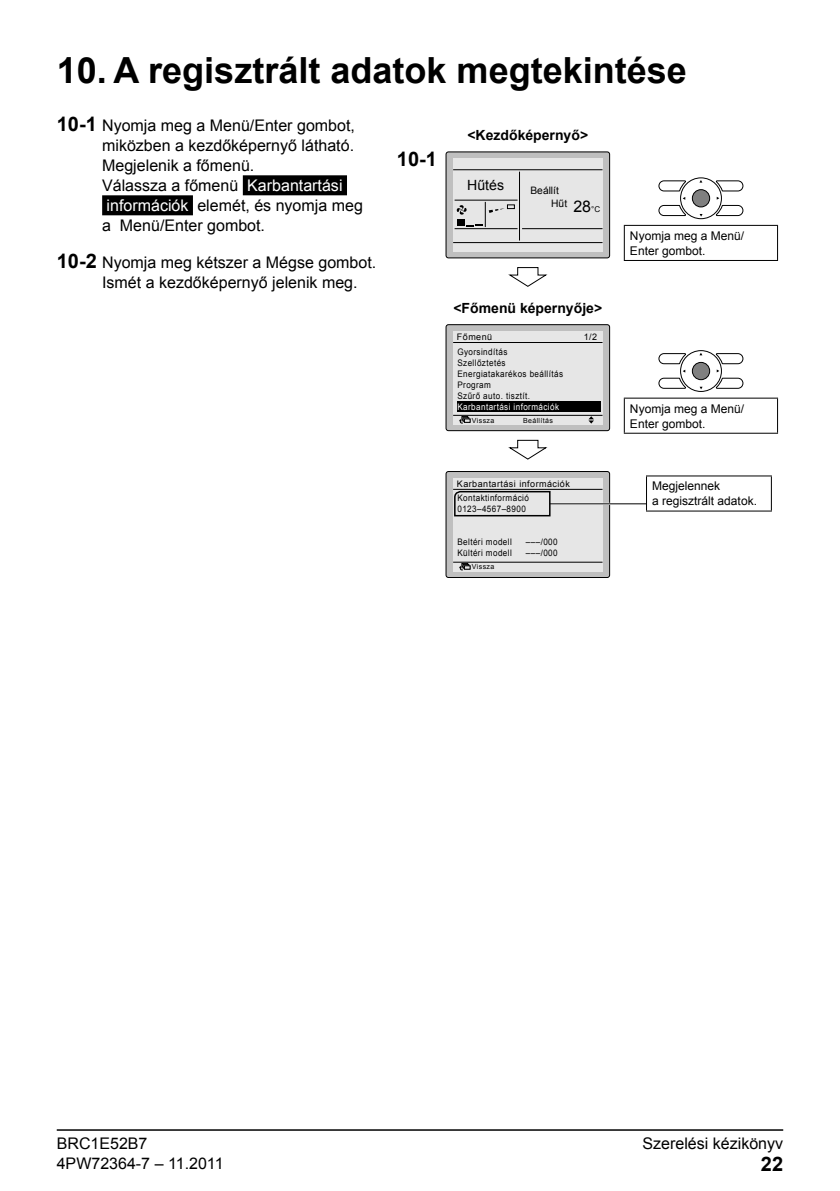
<style>
.page{position:relative;width:840px;height:1191px;background:#fff}
.page>*{position:absolute;margin:0;border:0;box-sizing:border-box;transform-origin:0 0}
.t1{font:700 36px "Arial";color:#000}
.t2{font:700 20px "Arial";color:#000}
.t3{font:16px/20px "Arial";color:#000}
.t4{font:700 14px "Arial";color:#000}
.t5{font:14px "Arial";color:#000}
.t6{font:12px/15px "Arial";color:#000}
.t7{font:10.2px/12.2px "Arial";color:#000}
.t8{font:9px/11px "Arial";letter-spacing:.05em;color:#000;scale:.9 1}
.t9{font:9px/14.8px "Arial";letter-spacing:.05em;color:#000}
.t10{font:9px "Arial";letter-spacing:.05em;color:#fff;scale:.9 1}
.t11{font:7px "Arial";letter-spacing:.05em;color:#000}
.s1{font-weight:700;font-size:20px}
.s2{color:#fff}
.s3{font-size:16px}
</style>
<div class="page">
<hr style="left:57px;top:1129px;width:725px;height:1px;background:#000">
<div style="left:243px;top:175px;width:104px;height:20px;background:#000"></div>
<div style="left:102px;top:195px;width:91px;height:20px;background:#000"></div>
<div style="left:446px;top:152px;width:163px;height:106px;background:#bfbfbf;border-radius:2px"></div>
<div style="left:445px;top:151px;width:164px;height:107px;border:1px solid #000;border-radius:2px"></div>
<div style="left:453px;top:158px;width:149px;height:94px;background:#e6e6e6"></div>
<hr style="left:453px;top:169px;width:149px;height:1px;background:#000">
<hr style="left:454px;top:228px;width:63px;height:1px;background:#000">
<hr style="left:521px;top:228px;width:81px;height:1px;background:#000">
<hr style="left:454px;top:200px;width:63px;height:1px;background:#000">
<hr style="left:518px;top:172px;width:1px;height:68px;background:#000">
<hr style="left:453px;top:242px;width:149px;height:1px;background:#000">
<svg style="left:456px;top:202px;width:58px;height:25px"></svg>
<svg style="left:508px;top:267px;width:40px;height:20px"></svg>
<div style="left:679px;top:177px;width:42px;height:42px;border:1px solid #000;border-radius:50%"></div>
<svg style="left:658px;top:178px;width:85px;height:41px"></svg>
<hr style="left:623px;top:225px;width:154px;height:1px;background:#000">
<hr style="left:623px;top:226px;width:1px;height:34px;background:#000">
<hr style="left:776px;top:226px;width:1px;height:34px;background:#000">
<hr style="left:623px;top:260px;width:154px;height:1px;background:#000">
<div style="left:446px;top:325px;width:163px;height:106px;background:#bfbfbf;border-radius:2px"></div>
<div style="left:445px;top:324px;width:164px;height:107px;border:1px solid #000;border-radius:2px"></div>
<div style="left:453px;top:331px;width:149px;height:93px;background:#e6e6e6"></div>
<hr style="left:453px;top:342px;width:149px;height:1px;background:#000">
<hr style="left:453px;top:415px;width:149px;height:1px;background:#000">
<svg style="left:459px;top:416px;width:11px;height:7px"></svg>
<svg style="left:588px;top:416px;width:5px;height:7px"></svg>
<div style="left:456px;top:401px;width:144px;height:10px;background:#000"></div>
<svg style="left:508px;top:439px;width:40px;height:21px"></svg>
<div style="left:679px;top:350px;width:42px;height:42px;border:1px solid #000;border-radius:50%"></div>
<svg style="left:658px;top:350px;width:85px;height:41px"></svg>
<hr style="left:623px;top:397px;width:154px;height:1px;background:#000">
<hr style="left:623px;top:398px;width:1px;height:35px;background:#000">
<hr style="left:776px;top:398px;width:1px;height:35px;background:#000">
<hr style="left:623px;top:433px;width:154px;height:1px;background:#000">
<div style="left:446px;top:471px;width:163px;height:106px;background:#bfbfbf;border-radius:2px"></div>
<div style="left:445px;top:471px;width:164px;height:107px;border:1px solid #000;border-radius:2px"></div>
<div style="left:453px;top:478px;width:149px;height:93px;background:#e6e6e6"></div>
<hr style="left:453px;top:489px;width:149px;height:1px;background:#000">
<hr style="left:453px;top:561px;width:149px;height:1px;background:#000">
<svg style="left:459px;top:563px;width:11px;height:7px"></svg>
<hr style="left:549px;top:503px;width:96px;height:2px;background:#fff">
<hr style="left:549px;top:503px;width:96px;height:1px;background:#000">
<svg style="left:454px;top:490px;width:97px;height:27px"></svg>
<hr style="left:645px;top:475px;width:126px;height:1px;background:#000">
<hr style="left:645px;top:476px;width:1px;height:34px;background:#000">
<hr style="left:770px;top:476px;width:1px;height:34px;background:#000">
<hr style="left:645px;top:510px;width:126px;height:1px;background:#000">
<h1 class="t1" style="left:57px;top:47px;width:631px">10. A regisztrált adatok megtekintése</h1>
<p class="t3" style="left:102px;top:116px;width:262px;text-indent:-45px"><span class="s1">10-1</span> Nyomja meg a Menü/Enter gombot, miközben a kezdőképernyő látható.<br>Megjelenik a főmenü.<br>Válassza a főmenü <span class="s2">Karbantartási információk</span> elemét, és nyomja meg a Menü/Enter gombot.</p>
<p class="t3" style="left:102px;top:253px;width:275px;text-indent:-45px"><span class="s1">10-2</span> Nyomja meg kétszer a Mégse gombot.<br>Ismét a kezdőképernyő jelenik meg.</p>
<p class="t4" style="left:467px;top:126px;width:122px">&lt;Kezdőképernyő&gt;</p>
<p class="t2" style="left:397px;top:146px;width:42px">10-1</p>
<p class="t5" style="left:467px;top:176px;width:38px">Hűtés</p>
<p class="t7" style="left:551px;top:185px;width:50px;text-indent:-21px">Beállít<br>Hűt <span class="s3">28</span><sub>°C</sub></p>
<p class="t6" style="left:629px;top:228px;width:116px">Nyomja meg a Menü/<br>Enter gombot.</p>
<p class="t4" style="left:453px;top:299px;width:150px">&lt;Főmenü képernyője&gt;</p>
<p class="t9" style="left:456px;top:329px;width:52px">Főmenü<br>Gyorsindítás</p>
<p class="t8" style="left:457px;top:357px;width:119px">Szellőztetés<br>Energiatakarékos beállítás<br>Program<br>Szűrő auto. tisztít.</p>
<p class="t10" style="left:457px;top:400px;width:114px">Karbantartási információk</p>
<p class="t11" style="left:471px;top:415px;width:24px">Vissza</p>
<p class="t11" style="left:523px;top:415px;width:31px">Beállítás</p>
<p class="t9" style="left:583px;top:329px;width:15px">1/2</p>
<p class="t9" style="left:456px;top:476px;width:114px">Karbantartási információk</p>
<p class="t8" style="left:457px;top:493px;width:81px">Kontaktinformáció<br>0123–4567–8900</p>
<p class="t8" style="left:457px;top:537px;width:62px">Beltéri modell</p>
<p class="t8" style="left:525px;top:537px;width:37px">–––/000</p>
<p class="t8" style="left:457px;top:548px;width:62px">Kültéri modell</p>
<p class="t8" style="left:525px;top:548px;width:37px">–––/000</p>
<p class="t11" style="left:471px;top:562px;width:24px">Vissza</p>
<p class="t6" style="left:629px;top:401px;width:116px">Nyomja meg a Menü/<br>Enter gombot.</p>
<p class="t6" style="left:651px;top:479px;width:106px">Megjelennek<br>a regisztrált adatok.</p>
<p class="t3" style="left:57px;top:1134px;width:92px">BRC1E52B7</p>
<p class="t3" style="left:642px;top:1134px;width:142px">Szerelési kézikönyv</p>
<p class="t3" style="left:57px;top:1154px;width:168px">4PW72364-7 – 11.2011</p>
<p class="t2" style="left:760px;top:1150px;width:24px">22</p>
</div>
